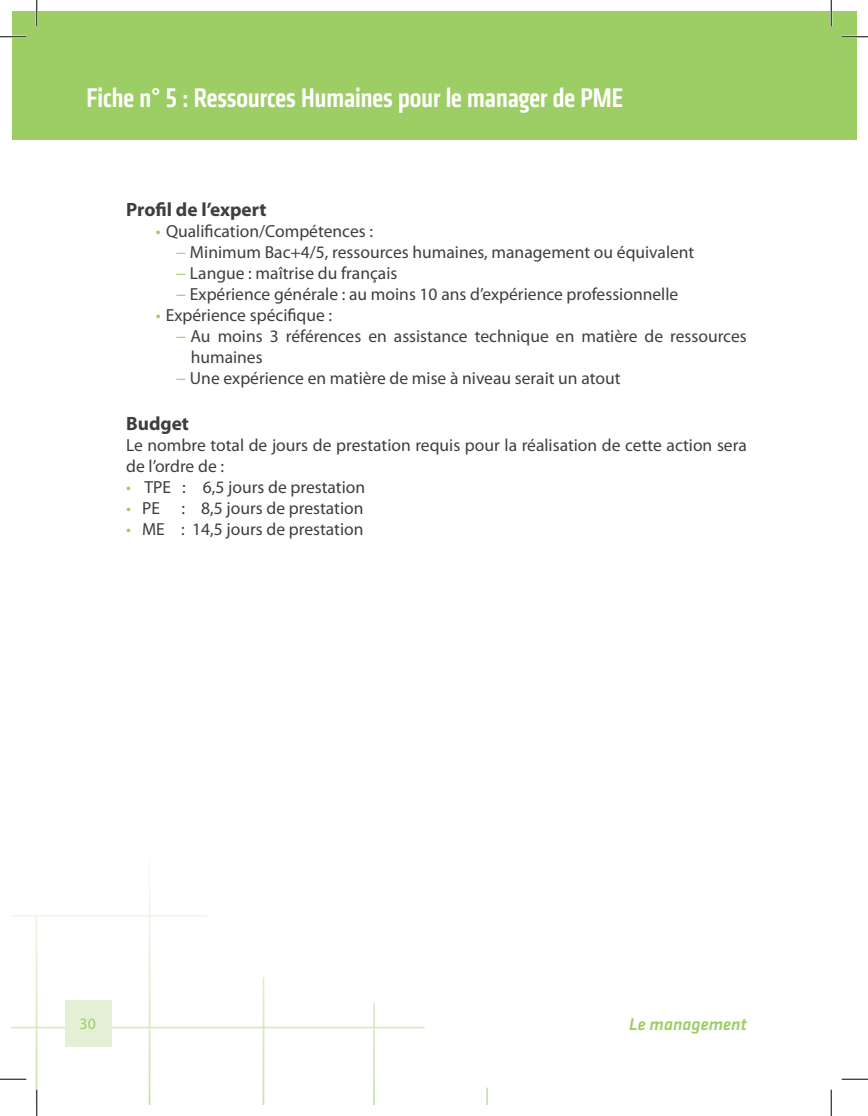
<style>
.page{position:relative;width:868px;height:1116px;background:#fff}
.page>*{position:absolute;margin:0;border:0;box-sizing:border-box;transform-origin:0 0}
.t1{font:500 condensed 28px "Klavika CH";color:#fff}
.t2{font:700 19.25px "Myriad Pro";color:#3e3e3f}
.t3{font:17.5px/21px "Myriad Pro";color:#3e3e3f}
.t4{font:17.5px "Klavika Medium Italic OSF";color:#9dce65}
.t5{font:15.75px "Myriad Pro";color:#9dce65}
.s1{color:#9dce65}
</style>
<div class="page">
<svg style="left:486px;top:1087px;width:1px;height:16px"></svg>
<hr style="left:373px;top:1002px;width:2px;height:101px;background:#9dce65">
<hr style="left:262px;top:976px;width:2px;height:127px;background:#9dce65">
<hr style="left:149px;top:838px;width:1px;height:265px;background:#9dce65">
<hr style="left:36px;top:915px;width:1px;height:188px;background:#9dce65">
<hr style="left:12px;top:914px;width:195px;height:2px;background:#9dce65">
<hr style="left:12px;top:1026px;width:412px;height:2px;background:#9dce65">
<hr style="left:12px;top:1115px;width:582px;height:1px;background:#9dce65">
<hr style="left:12px;top:915px;width:1px;height:188px;background:#9dce65">
<div style="left:66px;top:999px;width:46px;height:47px;background:#e3f0d5"></div>
<div style="left:12px;top:12px;width:842px;height:128px;background:#9dce65"></div>
<div style="left:830px;top:12px;width:25px;height:128px;background:#9dce65"></div>
<hr style="left:0;top:36px;width:26px;height:2px;background:#fff">
<hr style="left:841px;top:36px;width:26px;height:2px;background:#fff">
<hr style="left:0;top:1077px;width:26px;height:3px;background:#fff">
<hr style="left:36px;top:0;width:2px;height:26px;background:#fff">
<hr style="left:829px;top:0;width:3px;height:26px;background:#fff">
<svg style="left:0;top:36px;width:26px;height:1px"></svg>
<svg style="left:841px;top:36px;width:26px;height:1px"></svg>
<svg style="left:0;top:1078px;width:26px;height:1px"></svg>
<svg style="left:841px;top:1078px;width:26px;height:1px"></svg>
<svg style="left:36px;top:0;width:1px;height:26px"></svg>
<svg style="left:36px;top:1089px;width:1px;height:26px"></svg>
<svg style="left:830px;top:0;width:1px;height:26px"></svg>
<svg style="left:830px;top:1089px;width:1px;height:26px"></svg>
<h1 class="t1" style="left:86px;top:81px;width:538px">Fiche n° 5 : Ressources Humaines pour le manager de PME</h1>
<p class="t2" style="left:126px;top:197px;width:142px">Profil de l’expert</p>
<p class="t3" style="left:176px;top:220px;width:520px;text-indent:-20px"><span class="s1">•</span> Qualification/Compétences :<br><span class="s1">−</span> Minimum Bac+4/5, ressources humaines, management ou équivalent <span class="s1">−</span> Langue : maîtrise du français<br><span class="s1">−</span> Expérience générale : au moins 10 ans d’expérience professionnelle</p>
<p class="t3" style="left:156px;top:304px;width:178px"><span class="s1">•</span> Expérience spécifique :</p>
<p class="t3" style="left:176px;top:325px;width:572px"><span class="s1">−</span> Au moins 3 références en assistance technique en matière de ressources</p>
<p class="t3" style="left:191px;top:346px;width:73px">humaines</p>
<p class="t3" style="left:176px;top:367px;width:446px"><span class="s1">−</span> Une expérience en matière de mise à niveau serait un atout</p>
<p class="t2" style="left:126px;top:411px;width:64px">Budget</p>
<p class="t3" style="left:126px;top:434px;width:622px">Le nombre total de jours de prestation requis pour la réalisation de cette action sera de l’ordre de :</p>
<p class="t3" style="left:126px;top:476px;width:240px"><span class="s1">•</span> TPE : 6,5 jours de prestation</p>
<p class="t3" style="left:126px;top:497px;width:239px"><span class="s1">•</span> PE : 8,5 jours de prestation</p>
<p class="t3" style="left:126px;top:518px;width:239px"><span class="s1">•</span> ME : 14,5 jours de prestation</p>
<p class="t5" style="left:80px;top:1014px;width:18px">30</p>
<p class="t4" style="left:628px;top:1014px;width:119px">Le management</p>
</div>
